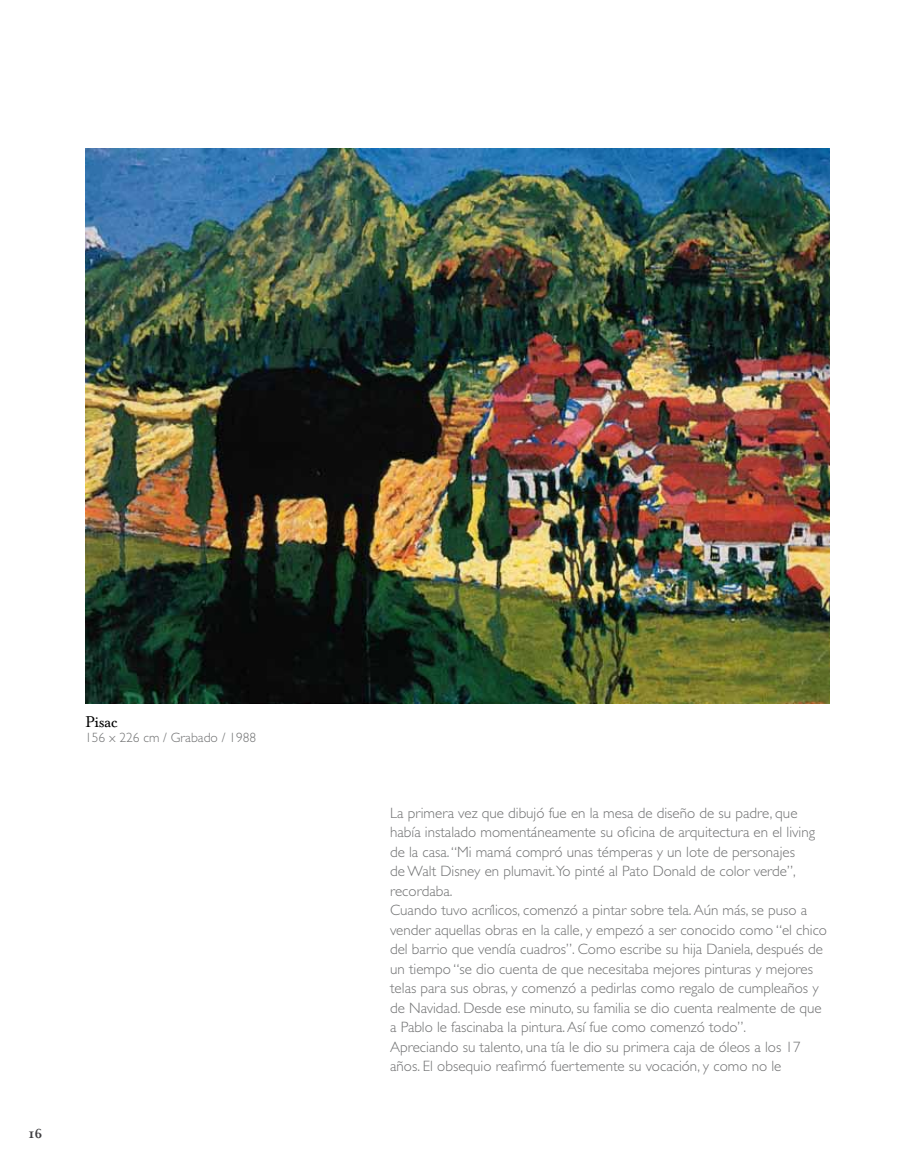
<style>
.page{position:relative;width:915px;height:1170px;background:#fff}
.page>*{position:absolute;margin:0;border:0;box-sizing:border-box;transform-origin:0 0}
.t1{font:18px "Mrs Eaves Roman";letter-spacing:-.025em;color:#000}
.t2{font:300 15px/19.5px "Gill Sans";color:#707172}
.t3{font:700 15px "Mrs Eaves";color:#3e3d40}
.t4{font:300 13.5px "Gill Sans";color:#707172}
</style>
<div class="page">
<img style="left:85px;top:149px;width:744px;height:554px">
<p class="t1" style="left:85px;top:712px;width:34px">Pisac</p>
<p class="t4" style="left:85px;top:730px;width:173px">156 x 226 cm / Grabado / 1988</p>
<p class="t3" style="left:28px;top:1124px;width:16px">16</p>
<p class="t2" style="left:390px;top:802px;width:438px">La primera vez que dibujó fue en la mesa de diseño de su padre, que había instalado momentáneamente su oficina de arquitectura en el living de la casa. “Mi mamá compró unas témperas y un lote de personajes<br>de Walt Disney en plumavit.Yo pinté al Pato Donald de color verde”, recordaba.<br>Cuando tuvo acrílicos, comenzó a pintar sobre tela. Aún más, se puso a vender aquellas obras en la calle, y empezó a ser conocido como “el chico del barrio que vendía cuadros”. Como escribe su hija Daniela, después de un tiempo “se dio cuenta de que necesitaba mejores pinturas y mejores telas para sus obras, y comenzó a pedirlas como regalo de cumpleaños y de Navidad. Desde ese minuto, su familia se dio cuenta realmente de que a Pablo le fascinaba la pintura. Así fue como comenzó todo”.<br>Apreciando su talento, una tía le dio su primera caja de óleos a los 17 años. El obsequio reafirmó fuertemente su vocación, y como no le</p>
</div>
